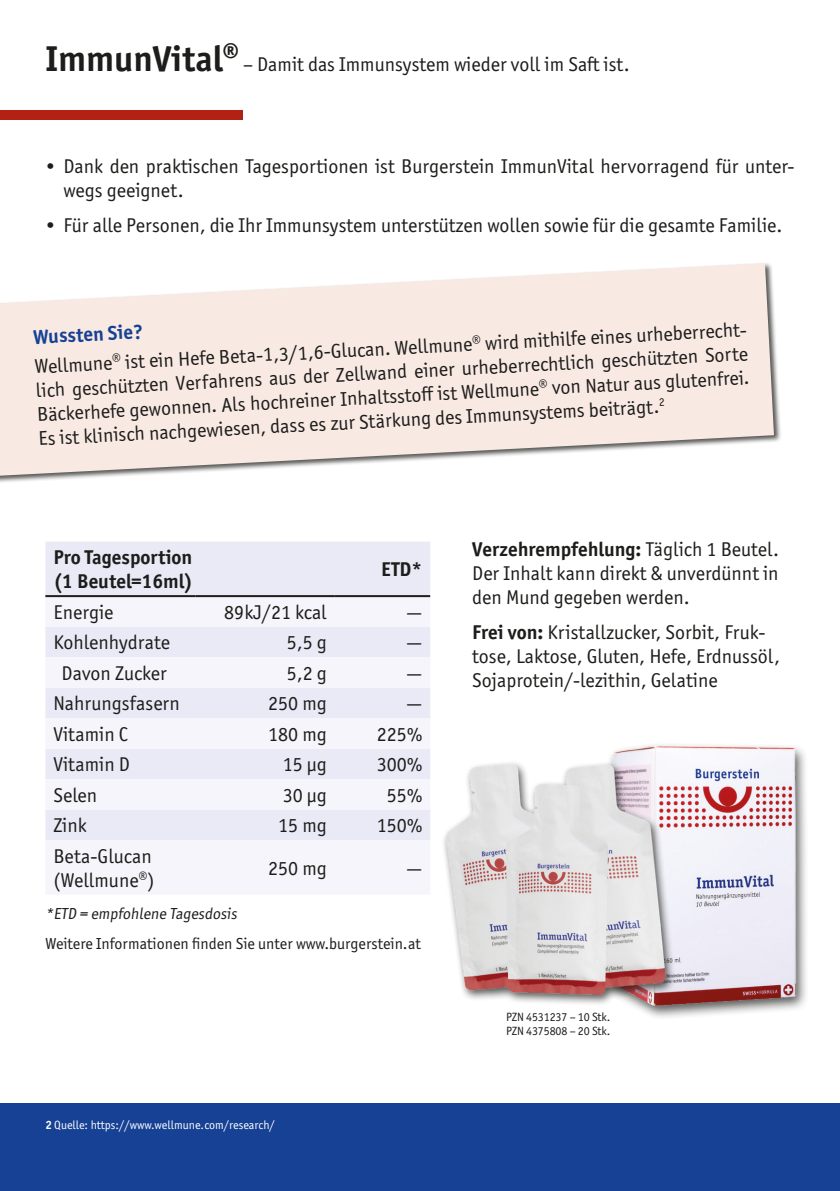
<style>
.page{position:relative;width:840px;height:1191px;background:#fff}
.page>*{position:absolute;margin:0;border:0;box-sizing:border-box;transform-origin:0 0}
.t1{font:20px/24px "Officina Sans ITC Pro";color:#1d1d1b}
.t2{font:700 20px/24px "Officina Sans ITC Pro";color:#1d1d1b}
.t3{font:700 20px "Officina Sans ITC Pro";color:#164194}
.t4{font:16px "Officina Sans ITC Pro";color:#1d1d1b}
.t5{font:12px "Officina Sans ITC Pro";color:#fff}
.t6{font:12px "Officina Sans ITC Pro";letter-spacing:-.01em;color:#1d1d1b}
.s1{font-weight:700;font-size:36px}
.s2{font-weight:700}
</style>
<div class="page">
<div style="left:0;top:1102px;width:839px;height:89px;background:#164194"></div>
<div style="left:0;top:111px;width:242px;height:9px;background:#b32014"></div>
<div style="left:45px;top:542px;width:385px;height:53px;background:#e9eaf6"></div>
<svg style="left:45px;top:597px;width:385px;height:243px;fill:#f5f5fb"></svg>
<hr style="left:45px;top:595px;width:150px;height:2px;background:#1d1d1b">
<hr style="left:195px;top:595px;width:139px;height:2px;background:#1d1d1b">
<hr style="left:334px;top:595px;width:96px;height:2px;background:#1d1d1b">
<div style="left:0;top:262px;width:780px;height:222px;background:#1d1d1b;opacity:.75"></div>
<svg style="left:0;top:263px;width:773px;height:213px;fill:#f8e9e3"></svg>
<div style="left:605px;top:742px;width:203px;height:278px;background:#1d1d1b;opacity:.75"></div>
<img style="left:605px;top:742px;width:197px;height:268px">
<div style="left:441px;top:760px;width:234px;height:246px;background:#1d1d1b;opacity:.75"></div>
<img style="left:442px;top:759px;width:231px;height:238px">
<p class="t1" style="left:45px;top:53px;width:585px"><span class="s1">ImmunVital®</span> – Damit das Immunsystem wieder voll im Saft ist.</p>
<p class="t1" style="left:63px;top:154px;width:732px;text-indent:-18px">• Dank den praktischen Tagesportionen ist Burgerstein ImmunVital hervorragend für unter&shy;wegs geeignet.</p>
<p class="t1" style="left:45px;top:213px;width:738px">• Für alle Personen, die Ihr Immunsystem unterstützen wollen sowie für die gesamte Familie.</p>
<p class="t1" style="left:34px;top:354px;width:717px;rotate:-3deg">Wellmune® ist ein Hefe Beta-1,3/1,6-Glucan. Wellmune® wird mithilfe eines urheberrecht&shy;lich geschützten Verfahrens aus der Zellwand einer urheberrechtlich geschützten Sorte Bäckerhefe gewonnen. Als hochreiner Inhaltsstoff ist Wellmune® von Natur aus glutenfrei.<br>Es ist klinisch nachgewiesen, dass es zur Stärkung des Immunsystems beiträgt.<sup>2</sup></p>
<p class="t3" style="left:32px;top:324px;width:111px;rotate:-3deg">Wussten Sie?</p>
<p class="t2" style="left:53px;top:545px;width:141px">Pro Tagesportion (1 Beutel=16ml)</p>
<p class="t2" style="left:381px;top:557px;width:42px">ETD*</p>
<p class="t1" style="left:53px;top:600px;width:61px">Energie</p>
<p class="t1" style="left:224px;top:600px;width:104px">89kJ/21 kcal</p>
<p class="t1" style="left:406px;top:600px;width:17px">—</p>
<p class="t1" style="left:53px;top:630px;width:118px">Kohlenhydrate</p>
<p class="t1" style="left:286px;top:630px;width:42px">5,5 g</p>
<p class="t1" style="left:406px;top:630px;width:17px">—</p>
<p class="t1" style="left:62px;top:661px;width:107px">Davon Zucker</p>
<p class="t1" style="left:286px;top:661px;width:42px">5,2 g</p>
<p class="t1" style="left:406px;top:661px;width:17px">—</p>
<p class="t1" style="left:53px;top:691px;width:128px">Nahrungsfasern</p>
<p class="t1" style="left:268px;top:691px;width:60px">250 mg</p>
<p class="t1" style="left:406px;top:691px;width:17px">—</p>
<p class="t1" style="left:53px;top:721px;width:76px">Vitamin C</p>
<p class="t1" style="left:268px;top:721px;width:60px">180 mg</p>
<p class="t1" style="left:377px;top:721px;width:47px">225%</p>
<p class="t1" style="left:53px;top:752px;width:78px">Vitamin D</p>
<p class="t1" style="left:282px;top:752px;width:46px">15 µg</p>
<p class="t1" style="left:377px;top:752px;width:47px">300%</p>
<p class="t1" style="left:53px;top:782px;width:45px">Selen</p>
<p class="t1" style="left:282px;top:782px;width:46px">30 µg</p>
<p class="t1" style="left:387px;top:782px;width:37px">55%</p>
<p class="t1" style="left:53px;top:813px;width:35px">Zink</p>
<p class="t1" style="left:278px;top:813px;width:50px">15 mg</p>
<p class="t1" style="left:377px;top:813px;width:47px">150%</p>
<p class="t1" style="left:53px;top:843px;width:103px">Beta-Glucan (Wellmune®)</p>
<p class="t1" style="left:268px;top:855px;width:60px">250 mg</p>
<p class="t1" style="left:406px;top:855px;width:17px">—</p>
<p class="t4" style="left:45px;top:903px;width:196px">*ETD = empfohlene Tagesdosis</p>
<p class="t4" style="left:45px;top:934px;width:377px">Weitere Informationen finden Sie unter www.burgerstein.at</p>
<p class="t5" style="left:45px;top:1117px;width:231px"><span class="s2">2</span> Quelle: https://www.wellmune.com/research/</p>
<p class="t1" style="left:472px;top:537px;width:308px;text-align:justify"><span class="s2">Verzehrempfehlung:</span> Täglich 1 Beutel.<br>Der Inhalt kann direkt &amp; unverdünnt in den Mund gegeben werden.</p>
<p class="t1" style="left:472px;top:620px;width:309px"><span class="s2">Frei von:</span> Kristallzucker, Sorbit, Fruk&shy;tose, Laktose, Gluten, Hefe, Erdnussöl,<br>Sojaprotein/-lezithin, Gelatine</p>
<p class="t6" style="left:506px;top:1009px;width:106px">PZN 4531237 – 10 Stk.</p>
<p class="t6" style="left:506px;top:1023px;width:106px">PZN 4375808 – 20 Stk.</p>
</div>
